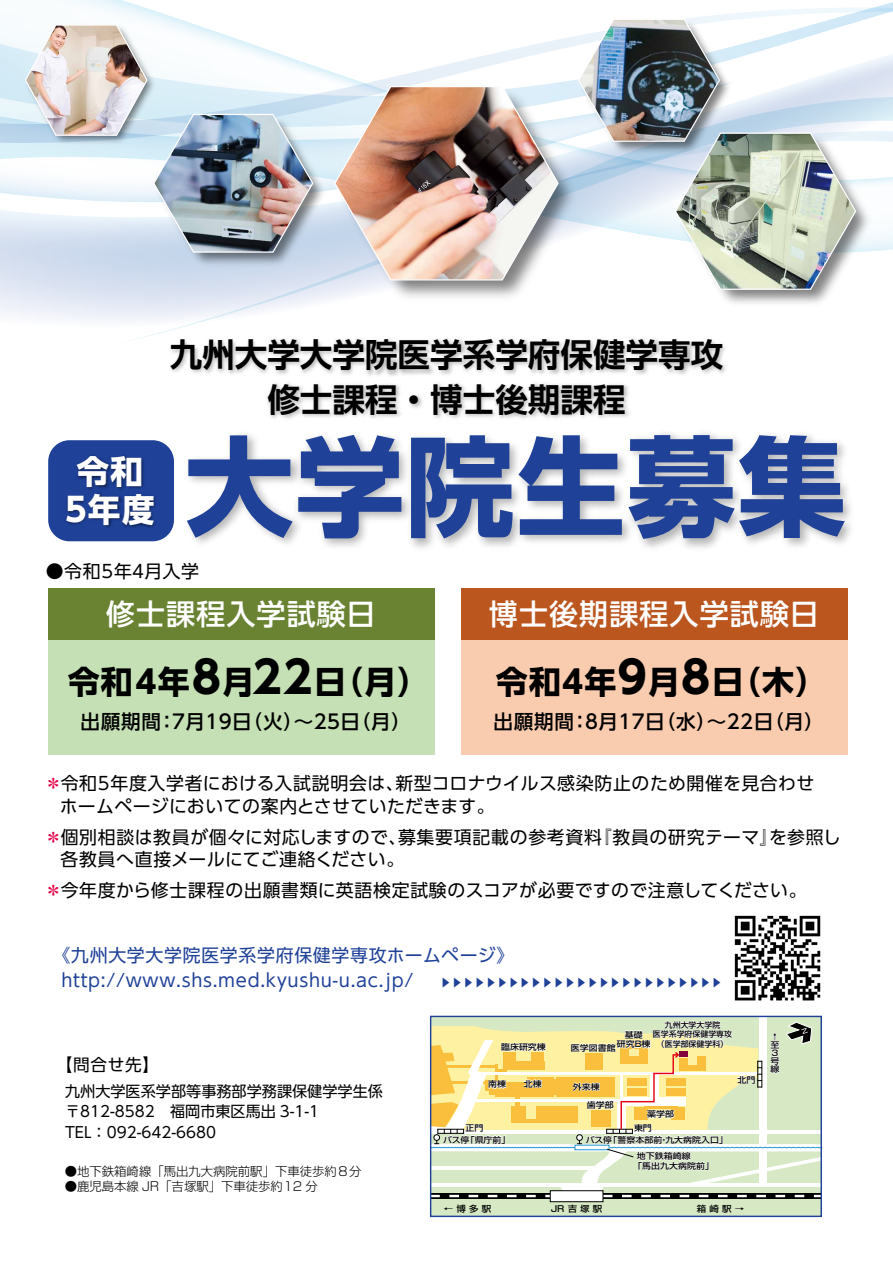
<style>
.page{position:relative;width:893px;height:1263px;background:#fff}
.page>*{position:absolute;margin:0;border:0;box-sizing:border-box;transform-origin:0 0}
.t1{font:700 108.3px "UD Shin Go Pro";letter-spacing:.02em;color:#1f4198}
.t2{font:700 44.1px "UD Shin Go Pro";color:#000}
.t3{font:700 32.7px/37.3px "UD Shin Go Pro";color:#fff;text-align:center}
.t4{font:700 32.55px/44.7px "UD Shin Go Pro De";color:#000;text-align:center}
.t5{font:700 31.95px "UD Shin Go Pro";letter-spacing:.04em;color:#000}
.t6{font:500 28.95px "UD Shin Go Pro";letter-spacing:.04em;color:#fff}
.t7{font:500 19.65px "UD Shin Go Pro";letter-spacing:.04em;color:#000}
.t8{font:17.85px/22.5px "UD Shin Go Pro";letter-spacing:.025em;color:#000}
.t9{font:17.85px/24.6px "UD Shin Go Pro";letter-spacing:.04em;color:#1f4198}
.t10{font:16.65px "UD Shin Go Pro";color:#000}
.t11{font:15.15px/20.9px "UD Shin Go Pro";color:#000}
.t12{font:300 12.3px "Shin Go Pro";color:#000}
.t13{font:500 10.8px/11.2px "UD Shin Go Pro";color:#1f4198;text-align:justify}
.t14{font:500 8.7px "Shin Go Pro";letter-spacing:.335em;color:#000;scale:1.1 1}
.t15{font:500 8.1px/9.8px "Shin Go Pro";color:#000;scale:1.1 1}
.t16{font:500 7.95px/9.4px "Shin Go Pro";color:#000;text-align:center}
.s1{font-size:31.95px}
.s2{color:#e60046}
</style>
<div class="page">
<svg style="left:0;top:253px;width:106px;height:68px;background:#dee5f3"></svg>
<svg style="left:106px;top:253px;width:226px;height:87px"></svg>
<svg style="left:0;top:0;width:893px;height:253px"></svg>
<img style="left:734px;top:915px;width:87px;height:86px">
<div style="left:431px;top:1016px;width:390px;height:200px;background:#d6e9c4"></div>
<svg style="left:432px;top:1197px;width:388px;height:2px"></svg>
<div style="left:550px;top:1191px;width:53px;height:11px;background:#fff"></div>
<div style="left:550px;top:1190px;width:53px;height:12px;border:1px solid #000"></div>
<svg style="left:430px;top:1016px;width:393px;height:181px"></svg>
<img style="left:166px;top:334px;width:560px;height:85px">
<div style="left:48px;top:588px;width:386px;height:166px;background:#c4e0b4"></div>
<div style="left:48px;top:588px;width:386px;height:52px;background:#6a8333"></div>
<div style="left:461px;top:588px;width:386px;height:166px;background:#f9cbaf"></div>
<div style="left:461px;top:588px;width:386px;height:52px;background:#bb561f"></div>
<div style="left:48px;top:440px;width:126px;height:101px;background:#1f4198;border-radius:21px"></div>
<img style="left:65px;top:455px;width:97px;height:85px">
<img style="left:152px;top:112px;width:179px;height:159px">
<img style="left:720px;top:291px;width:110px;height:13px">
<img style="left:332px;top:83px;width:188px;height:215px">
<img style="left:333px;top:18px;width:560px;height:273px">
<img style="left:22px;top:21px;width:137px;height:126px">
<img style="left:24px;top:24px;width:290px;height:230px">
<h3 class="t3" style="left:65px;top:452px;width:91px">令和<br>5年度</h3>
<h3 class="t4" style="left:170px;top:332px;width:555px">九州大学大学院医学系学府保健学専攻修士課程・博士後期課程</h3>
<h1 class="t1" style="left:185px;top:398px;width:662px">大学院生募集</h1>
<p class="t8" style="left:144px;top:559px;width:56px">月入学</p>
<p class="t8" style="left:46px;top:559px;width:88px">●令和5年</p>
<h3 class="t6" style="left:106px;top:591px;width:271px">修士課程入学試験日</h3>
<h3 class="t5" style="left:314px;top:656px;width:117px">（日月(</h3>
<p class="t8" style="left:129px;top:559px;width:19px">４</p>
<h2 class="t2" style="left:185px;top:641px;width:46px">８</h2>
<h2 class="t2" style="left:252px;top:641px;width:61px">22</h2>
<h3 class="t5" style="left:68px;top:656px;width:124px">令和4年</h3>
<h3 class="t5" style="left:223px;top:656px;width:33px">月</h3>
<h3 class="t6" style="left:489px;top:591px;width:331px">博士後期課程入学試験日</h3>
<h3 class="t5" style="left:712px;top:656px;width:117px">（日木(</h3>
<h2 class="t2" style="left:585px;top:641px;width:71px">９<span class="s1">年</span></h2>
<h2 class="t2" style="left:681px;top:641px;width:31px">8</h2>
<h3 class="t5" style="left:496px;top:656px;width:89px">令和4</h3>
<h3 class="t5" style="left:648px;top:656px;width:33px">月</h3>
<p class="t7" style="left:202px;top:706px;width:113px">１9 （日火）～</p>
<p class="t7" style="left:310px;top:706px;width:102px">２5 （日月(</p>
<p class="t7" style="left:80px;top:706px;width:82px">出願期間</p>
<p class="t7" style="left:157px;top:706px;width:50px">：７月</p>
<p class="t7" style="left:615px;top:706px;width:113px">１7 （日水）～</p>
<p class="t7" style="left:723px;top:706px;width:102px">２2 （日月(</p>
<p class="t7" style="left:493px;top:706px;width:82px">出願期間</p>
<p class="t7" style="left:570px;top:706px;width:50px">：８月</p>
<p class="t8" style="left:60px;top:772px;width:436px;text-indent:-15px"><span class="s2">＊</span>令和5年度入学者における入試説明会は、<br>ホームページにおいての案内とさせていただきます。</p>
<p class="t8" style="left:395px;top:772px;width:421px">新型コロナウイルス感染防止のため開催を見合わせ</p>
<p class="t8" style="left:45px;top:825px;width:363px;text-align:right"><span class="s2">＊</span>個別相談は教員が個々に対応しますので、各教員へ直接メールにてご連絡ください。</p>
<p class="t8" style="left:45px;top:879px;width:763px"><span class="s2">＊</span>今年度から修士課程の出願書類に英語検定試験のスコアが必要ですので注意してください。</p>
<p class="t8" style="left:594px;top:825px;width:185px">『教員の研究テーマ』</p>
<p class="t8" style="left:398px;top:825px;width:205px">募集要項記載の参考資料</p>
<p class="t8" style="left:769px;top:825px;width:73px">を参照し</p>
<p class="t9" style="left:61px;top:943px;width:454px;text-indent:-9px">《九州大学大学院医学系学府保健学専攻ホームページ《http://www.shs.med.kyushu u- .ac.jp/</p>
<p class="t13" style="left:440px;top:988px;width:12px;rotate:-90deg">▼ ▼ ▼ ▼ ▼ ▼ ▼ ▼ ▼ ▼ ▼ ▼ ▼ ▼ ▼ ▼ ▼ ▼ ▼ ▼ ▼ ▼ ▼ ▼ ▼</p>
<p class="t10" style="left:56px;top:1052px;width:105px">【問合せ先【</p>
<p class="t11" style="left:65px;top:1080px;width:319px">九州大学医系学部等事務部学務課保健学学生係〒812-8582　福岡市東区馬出 3-1-1<br>TEL：092-642-6680</p>
<p class="t12" style="left:65px;top:1161px;width:298px">●地下鉄箱崎線「馬出九大病院前駅」下車徒歩約８分</p>
<p class="t12" style="left:65px;top:1177px;width:254px">●鹿児島本線 JR「吉塚駅」下車徒歩約12 分</p>
<p class="t15" style="left:501px;top:1041px;width:42px">臨床研究棟</p>
<p class="t15" style="left:524px;top:1078px;width:18px">北棟</p>
<p class="t15" style="left:488px;top:1078px;width:18px">南棟</p>
<p class="t16" style="left:653px;top:1019px;width:81px">九州大学大学院<br>医学系学府保健学専攻（医学部保健学科(</p>
<p class="t15" style="left:617px;top:1029px;width:32px;text-align:center">基礎<br>研究B棟</p>
<p class="t15" style="left:571px;top:1042px;width:42px">医学図書館</p>
<p class="t15" style="left:573px;top:1081px;width:26px">外来棟</p>
<p class="t15" style="left:587px;top:1099px;width:26px">歯学部</p>
<p class="t15" style="left:647px;top:1108px;width:26px">薬学部</p>
<p class="t15" style="left:737px;top:1074px;width:18px">北門</p>
<p class="t15" style="left:466px;top:1122px;width:18px">正門</p>
<p class="t15" style="left:634px;top:1122px;width:18px">東門</p>
<p class="t15" style="left:443px;top:1134px;width:25px">バス停</p>
<p class="t15" style="left:466px;top:1134px;width:42px">「県庁前」</p>
<p class="t15" style="left:586px;top:1134px;width:25px">バス停</p>
<p class="t15" style="left:608px;top:1134px;width:110px">「警察本部前九大病院入口「</p>
<p class="t15" style="left:659px;top:1134px;width:10px">・</p>
<p class="t15" style="left:633px;top:1150px;width:75px;text-indent:4px">地下鉄箱崎線<br>「馬出九大病院前「</p>
<p class="t14" style="left:444px;top:1201px;width:45px">←博多駅</p>
<p class="t14" style="left:551px;top:1201px;width:48px">JR吉塚駅</p>
<p class="t14" style="left:697px;top:1201px;width:45px">箱崎駅 →</p>
<p class="t15" style="left:770px;top:1031px;width:10px">↑</p>
<p class="t15" style="left:770px;top:1039px;width:9px">至</p>
<p class="t15" style="left:770px;top:1047px;width:8px">３</p>
<p class="t15" style="left:770px;top:1056px;width:10px;line-height:8.1px">号線</p>
</div>
